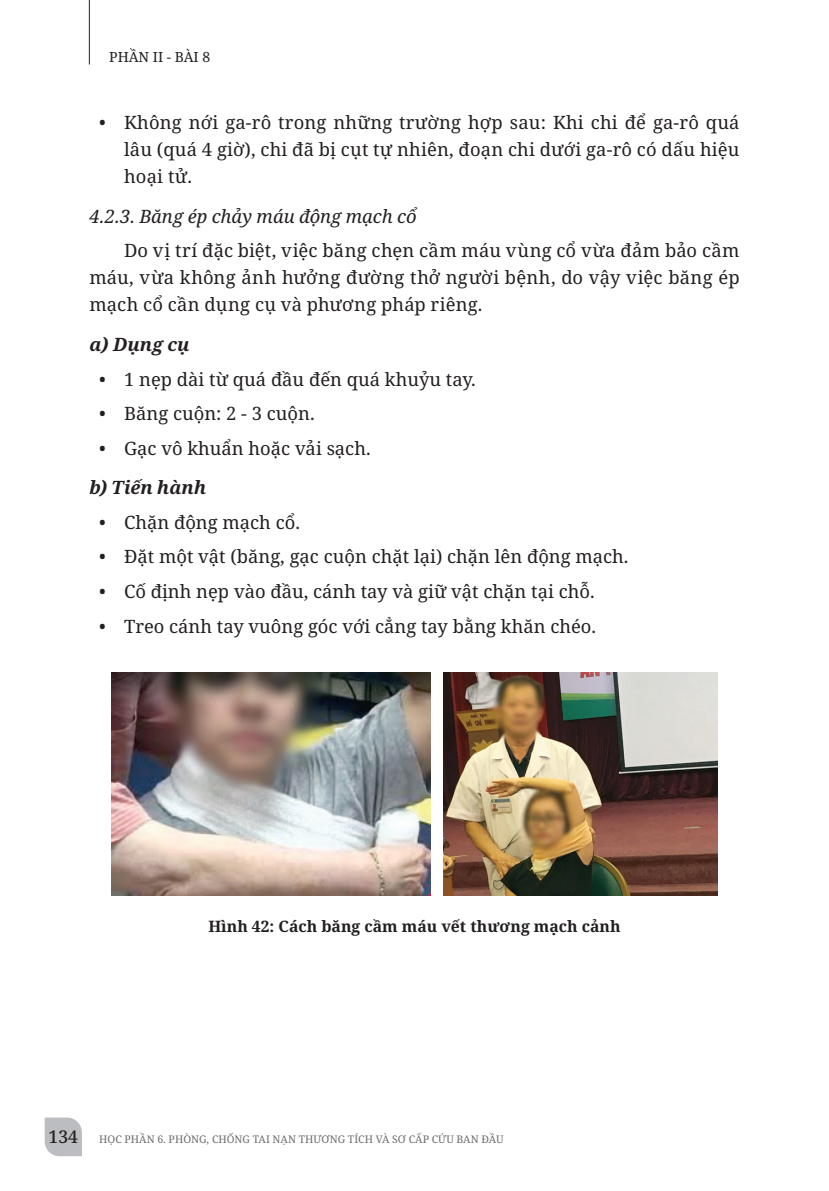
<style>
.page{position:relative;width:829px;height:1191px;background:#fff}
.page>*{position:absolute;margin:0;border:0;box-sizing:border-box;transform-origin:0 0}
.t1{font:18.38px/27.1px "Noto Serif";color:#231f20;text-align:justify}
.Section_2{font:italic 18.38px "Noto Serif";color:#231f20}
.Subtitle_2{font:italic 700 18.38px "Noto Serif";letter-spacing:.005em;color:#231f20}
.t2{font:700 15.75px "Noto Serif";color:#231f20}
.t3{font:14px "Noto Serif";color:#231f20}
.t4{font:10.5px "Noto Serif";color:#6c6d70}
.s1{font-weight:500;font-size:17.5px;color:#231f20}
</style>
<div class="page">
<svg style="left:45px;top:1117px;width:37px;height:39px"></svg>
<hr style="left:89px;top:0;width:1px;height:64px;background:#231f20">
<img style="left:111px;top:672px;width:319px;height:223px">
<img style="left:444px;top:672px;width:273px;height:223px">
<p class="t3" style="left:109px;top:47px;width:102px">PHẦN II - BÀI 8</p>
<p class="t1" style="left:124px;top:109px;width:617px;text-indent:-25px">• Không nới ga-rô trong những trường hợp sau: Khi chi để ga-rô quá lâu (quá 4 giờ), chi đã bị cụt tự nhiên, đoạn chi dưới ga-rô có dấu hiệu hoại tử.</p>
<p class="Section_2" style="left:89px;top:203px;width:329px">4.2.3. Băng ép chảy máu động mạch cổ</p>
<p class="t1" style="left:89px;top:238px;width:651px;text-indent:35px">Do vị trí đặc biệt, việc băng chẹn cầm máu vùng cổ vừa đảm bảo cầm máu, vừa không ảnh hưởng đường thở người bệnh, do vậy việc băng ép mạch cổ cần dụng cụ và phương pháp riêng.</p>
<p class="Subtitle_2" style="left:89px;top:331px;width:102px">a) Dụng cụ</p>
<p class="t1" style="left:99px;top:366px;width:378px">• 1 nẹp dài từ quá đầu đến quá khuỷu tay.</p>
<p class="t1" style="left:99px;top:400px;width:217px">• Băng cuộn: 2 - 3 cuộn.</p>
<p class="t1" style="left:99px;top:435px;width:273px">• Gạc vô khuẩn hoặc vải sạch.</p>
<p class="Subtitle_2" style="left:89px;top:475px;width:118px">b) Tiến hành</p>
<p class="t1" style="left:99px;top:509px;width:202px">• Chặn động mạch cổ.</p>
<p class="t1" style="left:99px;top:544px;width:530px">• Ðặt một vật (băng, gạc cuộn chặt lại) chặn lên động mạch.</p>
<p class="t1" style="left:99px;top:578px;width:497px">• Cố định nẹp vào đầu, cánh tay và giữ vật chặn tại chỗ.</p>
<p class="t1" style="left:99px;top:613px;width:498px">• Treo cánh tay vuông góc với cẳng tay bằng khăn chéo.</p>
<p class="t2" style="left:208px;top:915px;width:413px">Hình 42: Cách băng cầm máu vết thương mạch cảnh</p>
<p class="t4" style="left:49px;top:1131px;width:456px"><span class="s1">134</span> HỌC PHẦN 6. PHÒNG, CHỐNG TAI NẠN THƯƠNG TÍCH VÀ SƠ CẤP CỨU BAN ĐẦU</p>
</div>
